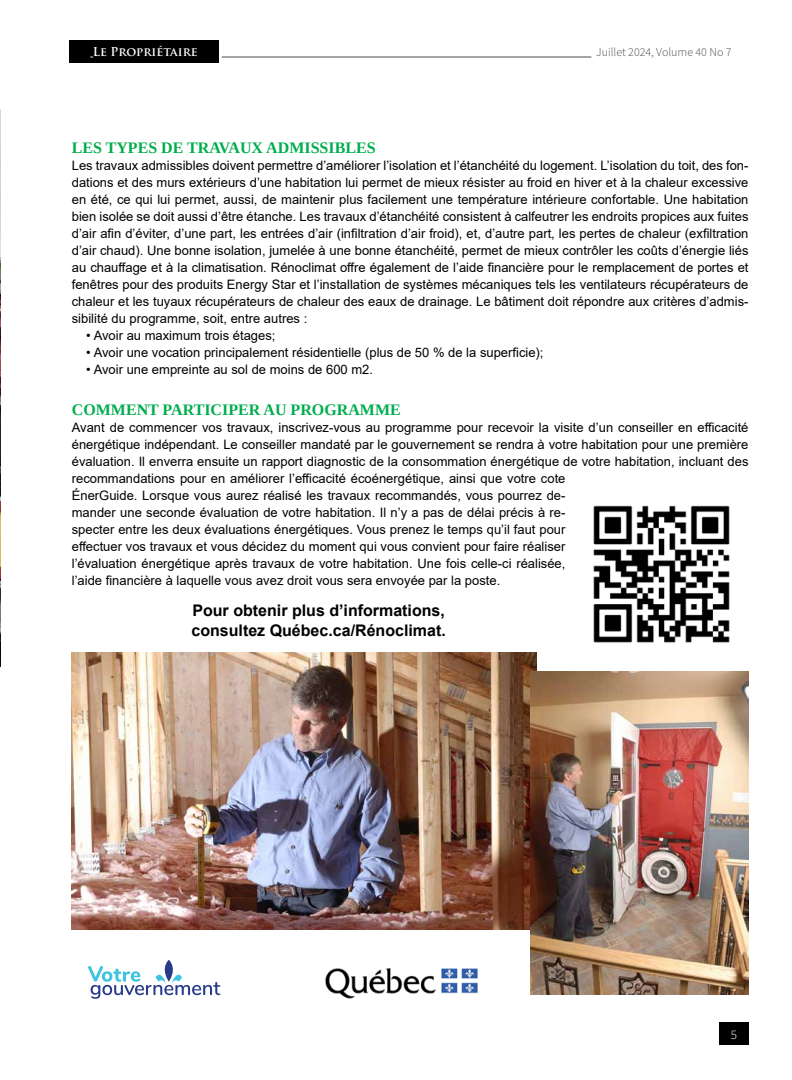
<style>
.page{position:relative;width:792px;height:1080px;background:#fff}
.page>*{position:absolute;margin:0;border:0;box-sizing:border-box;transform-origin:0 0}
.t1{font:700 16px/20px "Arial";color:#000}
.t2{font:700 16px "Liberation Serif";color:#00ad4e}
.t3{font:13px/17px "Arial";color:#000;text-align:justify}
.t4{font:300 13px "Source Sans Pro";color:#fff}
.t5{font:300 12px "Source Sans Pro";color:#4d4d4f}
.t6{font:700 12px "Trajan Pro";color:#fff}
</style>
<div class="page">
<img style="left:72px;top:653px;width:464px;height:276px">
<svg style="left:88px;top:960px;width:132px;height:39px"></svg>
<img style="left:531px;top:671px;width:218px;height:324px">
<img style="left:325px;top:968px;width:153px;height:31px">
<img style="left:0;top:109px;width:1px;height:558px">
<img style="left:593px;top:505px;width:137px;height:138px">
<hr style="left:222px;top:57px;width:369px;height:1px;background:#4d4d4f">
<div style="left:719px;top:1023px;width:30px;height:22px;background:#000"></div>
<div style="left:69px;top:40px;width:150px;height:23px;background:#000"></div>
<p class="t6" style="left:93px;top:44px;width:107px">Le Propriétaire</p>
<p class="t5" style="left:596px;top:44px;width:137px">Juillet 2024, Volume 40 No 7</p>
<p class="t2" style="left:72px;top:137px;width:305px">LES TYPES DE TRAVAUX ADMISSIBLES</p>
<p class="t3" style="left:72px;top:157px;width:678px">Les travaux admissibles doivent permettre d’améliorer l’isolation et l’étanchéité du logement. L’isolation du toit, des fon&shy;dations et des murs extérieurs d’une habitation lui permet de mieux résister au froid en hiver et à la chaleur excessive en été, ce qui lui permet, aussi, de maintenir plus facilement une température intérieure confortable. Une habitation bien isolée se doit aussi d’être étanche. Les travaux d’étanchéité consistent à calfeutrer les endroits propices aux fuites d’air afin d’éviter, d’une part, les entrées d’air (infiltration d’air froid), et, d’autre part, les pertes de chaleur (exfiltration d’air chaud). Une bonne isolation, jumelée à une bonne étanchéité, permet de mieux contrôler les coûts d’énergie liés au chauffage et à la climatisation. Rénoclimat offre également de l’aide financière pour le remplacement de portes et fenêtres pour des produits Energy Star et l’installation de systèmes mécaniques tels les ventilateurs récupérateurs de chaleur et les tuyaux récupérateurs de chaleur des eaux de drainage. Le bâtiment doit répondre aux critères d’admis&shy;sibilité du programme, soit, entre autres :</p>
<p class="t3" style="left:86px;top:327px;width:191px">• Avoir au maximum trois étages;</p>
<p class="t3" style="left:86px;top:344px;width:459px">• Avoir une vocation principalement résidentielle (plus de 50 % de la superficie);</p>
<p class="t3" style="left:86px;top:361px;width:288px">• Avoir une empreinte au sol de moins de 600 m2.</p>
<p class="t2" style="left:72px;top:399px;width:331px">COMMENT PARTICIPER AU PROGRAMME</p>
<p class="t3" style="left:72px;top:419px;width:678px;text-align:left">Avant de commencer vos travaux, inscrivez-vous au programme pour recevoir la visite d’un conseiller en efficacité énergétique indépendant. Le conseiller mandaté par le gouvernement se rendra à votre habitation pour une première évaluation. Il enverra ensuite un rapport diagnostic de la consommation énergétique de votre habitation, incluant des recommandations pour en améliorer l’efficacité écoénergétique, ainsi que votre cote<br>ÉnerGuide. Lorsque vous aurez réalisé les travaux recommandés, vous pourrez de-<br>mander une seconde évaluation de votre habitation. Il n’y a pas de délai précis à re-<br>specter entre les deux évaluations énergétiques. Vous prenez le temps qu’il faut pour<br>effectuer vos travaux et vous décidez du moment qui vous convient pour faire réaliser<br>l’évaluation énergétique après travaux de votre habitation. Une fois celle-ci réalisée,<br>l’aide financière à laquelle vous avez droit vous sera envoyée par la poste.</p>
<p class="t1" style="left:192px;top:601px;width:256px">Pour obtenir plus d’informations, consultez Québec.ca/Rénoclimat.</p>
<p class="t4" style="left:731px;top:1027px;width:8px">5</p>
</div>
